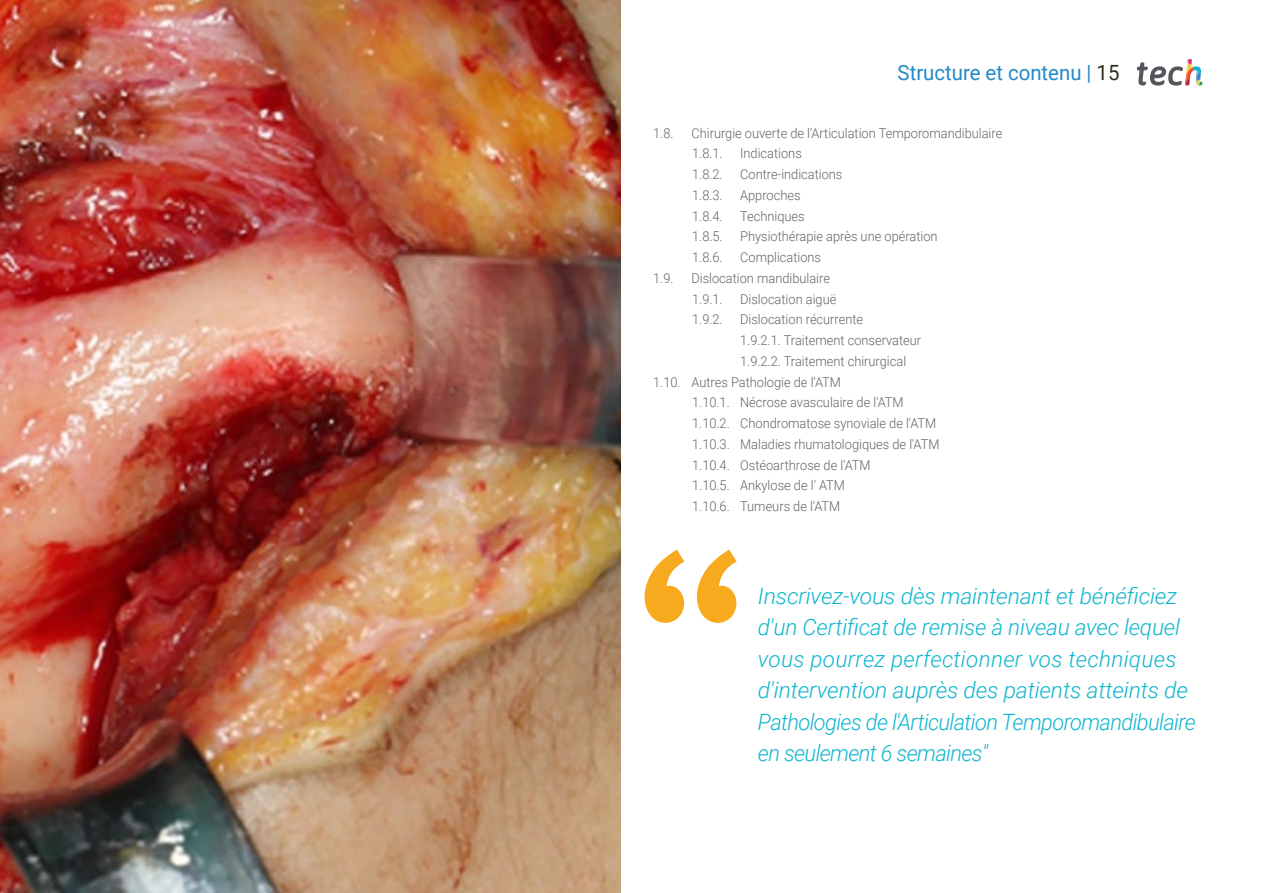
<style>
.page{position:relative;width:1263px;height:893px;background:#fff}
.page>*{position:absolute;margin:0;border:0;box-sizing:border-box;transform-origin:0 0}
.t1{font:italic 300 22.5px/31.5px "Roboto";letter-spacing:-.01em;color:#0fb6cf}
.t2{font:21px "Roboto";color:#2488c9}
.t3{font:300 13.5px/20.7px "Roboto";color:#61646a;scale:.95 1}
.s1{color:#312e20}
</style>
<div class="page">
<img style="left:0;top:0;width:621px;height:893px">
<svg style="left:1137px;top:59px;width:65px;height:27px"></svg>
<svg style="left:644px;top:550px;width:93px;height:73px"></svg>
<h2 class="t2" style="left:898px;top:57px;width:223px">Structure et contenu | <span class="s1">15</span></h2>
<p class="t3" style="left:653px;top:122px;width:23px">1.8.</p>
<p class="t3" style="left:691px;top:122px;width:329px">Chirurgie ouverte de l'Articulation Temporomandibulaire<br>1.8.1.</p>
<p class="t3" style="left:740px;top:143px;width:66px">Indications</p>
<p class="t3" style="left:692px;top:164px;width:34px">1.8.2.</p>
<p class="t3" style="left:740px;top:164px;width:109px">Contre-indications</p>
<p class="t3" style="left:692px;top:184px;width:34px">1.8.3.</p>
<p class="t3" style="left:740px;top:184px;width:65px">Approches</p>
<p class="t3" style="left:692px;top:205px;width:34px">1.8.4.</p>
<p class="t3" style="left:740px;top:205px;width:69px">Techniques</p>
<p class="t3" style="left:692px;top:226px;width:34px">1.8.5.</p>
<p class="t3" style="left:740px;top:226px;width:209px">Physiothérapie après une opération</p>
<p class="t3" style="left:692px;top:247px;width:34px">1.8.6.</p>
<p class="t3" style="left:740px;top:247px;width:87px">Complications</p>
<p class="t3" style="left:653px;top:267px;width:23px">1.9.</p>
<p class="t3" style="left:691px;top:267px;width:147px">Dislocation mandibulaire<br>1.9.1.</p>
<p class="t3" style="left:740px;top:288px;width:103px">Dislocation aiguë</p>
<p class="t3" style="left:692px;top:309px;width:34px">1.9.2.</p>
<p class="t3" style="left:740px;top:309px;width:131px">Dislocation récurrente</p>
<p class="t3" style="left:740px;top:330px;width:192px">1.9.2.1. Traitement conservateur</p>
<p class="t3" style="left:740px;top:350px;width:176px">1.9.2.2. Traitement chirurgical</p>
<p class="t3" style="left:653px;top:371px;width:199px">1.10. Autres Pathologie de l'ATM</p>
<p class="t3" style="left:692px;top:392px;width:224px">1.10.1. Nécrose avasculaire de l'ATM</p>
<p class="t3" style="left:692px;top:413px;width:258px">1.10.2. Chondromatose synoviale de l'ATM</p>
<p class="t3" style="left:692px;top:433px;width:262px">1.10.3. Maladies rhumatologiques de l'ATM</p>
<p class="t3" style="left:692px;top:454px;width:189px">1.10.4. Ostéoarthrose de l'ATM</p>
<p class="t3" style="left:692px;top:475px;width:162px">1.10.5. Ankylose de l’ ATM</p>
<p class="t3" style="left:692px;top:496px;width:157px">1.10.6. Tumeurs de l'ATM</p>
<p class="t1" style="left:758px;top:579px;width:439px">Inscrivez-vous dès maintenant et bénéficiez d'un Certificat de remise à niveau avec lequel vous pourrez perfectionner vos techniques d'intervention auprès des patients atteints de Pathologies de l'Articulation Temporomandibulaire en seulement 6 semaines"</p>
</div>
